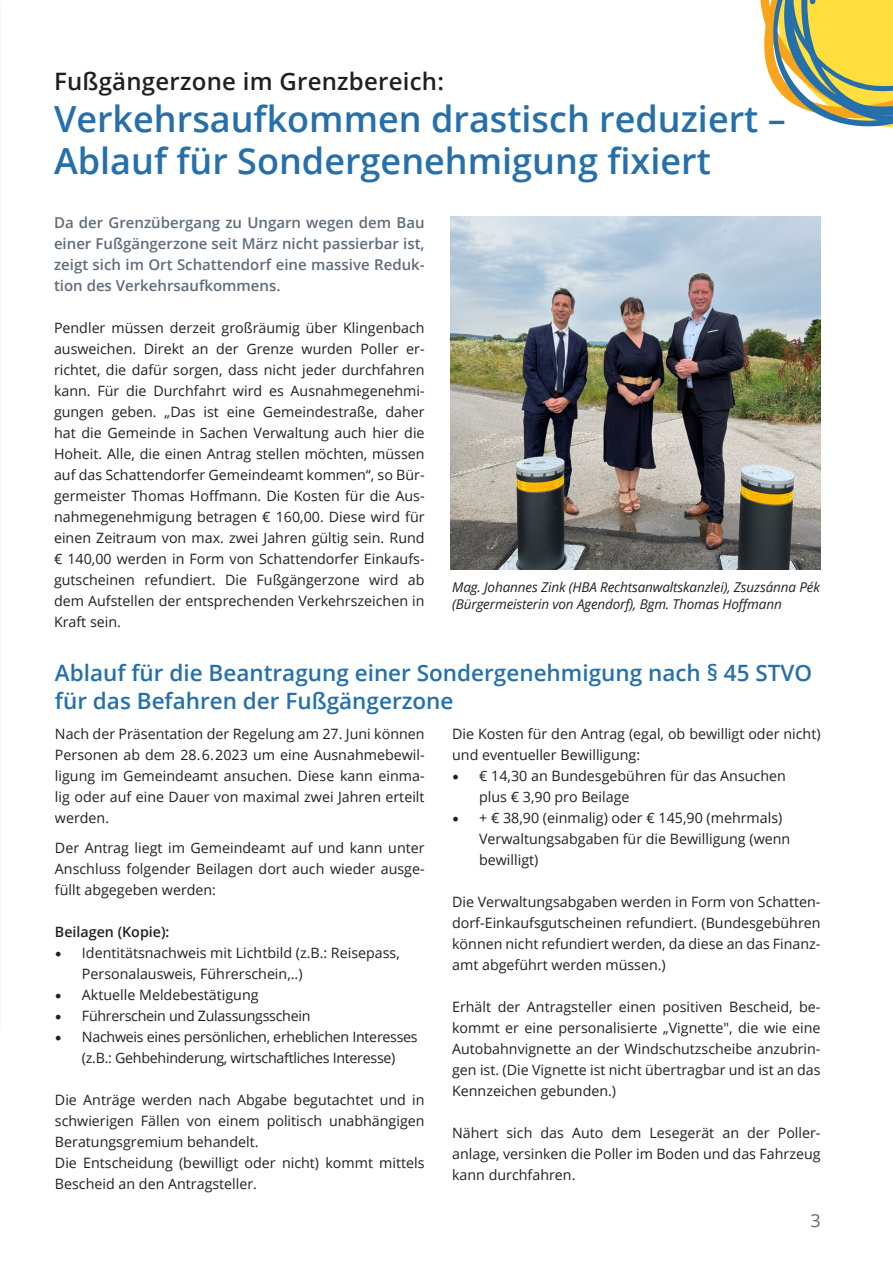
<style>
.page{position:relative;width:893px;height:1263px;background:#fff}
.page>*{position:absolute;margin:0;border:0;box-sizing:border-box;transform-origin:0 0}
.t1{font:600 36px/42px "Open Sans";color:#2570ab}
.t2{font:600 24px "Open Sans";letter-spacing:.01em;color:#231f20}
.t3{font:600 22.5px/28.5px "Open Sans";color:#2570ab}
.t4{font:18px "Open Sans";color:#5e6c7b}
.t5{font:600 15px/21px "Open Sans";color:#5e6c7b;text-align:justify}
.t6{font:14.25px/21px "Open Sans";color:#231f20;text-align:justify}
.t7{font:14.25px/21px "Open Sans";letter-spacing:-.02em;color:#231f20;text-align:center}
.t8{font:600 14.25px "Open Sans";color:#231f20}
.t9{font:italic 13.5px/16.5px "Open Sans";letter-spacing:-.01em;color:#231f20}
.s1{font-family:"Minion Pro";font-size:18px}
</style>
<div class="page">
<svg style="left:760px;top:0;width:133px;height:128px"></svg>
<img style="left:450px;top:217px;width:371px;height:353px">
<p class="t2" style="left:54px;top:65px;width:391px">Fußgängerzone im Grenzbereich:</p>
<p class="t1" style="left:54px;top:97px;width:733px">Verkehrsaufkommen drastisch reduziert –<br>Ablauf für Sondergenehmigung fixiert</p>
<p class="t5" style="left:54px;top:212px;width:372px">Da der Grenzübergang zu Ungarn wegen dem Bau einer Fußgängerzone seit März nicht passierbar ist, zeigt sich im Ort Schattendorf eine massive Reduk&shy;tion des Verkehrsaufkommens.</p>
<p class="t6" style="left:54px;top:317px;width:372px">Pendler müssen derzeit großräumig über Klingenbach ausweichen. Direkt an der Grenze wurden Poller er&shy;richtet, die dafür sorgen, dass nicht jeder durchfahren kann. Für die Durchfahrt wird es Ausnahmegenehmi&shy;gungen geben. „Das ist eine Gemeindestraße, daher hat die Gemeinde in Sachen Verwaltung auch hier die Hoheit. Alle, die einen Antrag stellen möchten, müssen auf das Schattendorfer Gemeindeamt kommen“, so Bür&shy;germeister Thomas Hoffmann. Die Kosten für die Aus&shy;nahmegenehmigung betragen € 160,00. Diese wird für einen Zeitraum von max. zwei Jahren gültig sein. Rund € 140,00 werden in Form von Schattendorfer Einkaufs&shy;gutscheinen refundiert. Die Fußgängerzone wird ab dem Aufstellen der entsprechenden Verkehrszeichen in Kraft sein.</p>
<p class="t9" style="left:452px;top:579px;width:369px">Mag. Johannes Zink (HBA Rechtsanwaltskanzlei), Zsuzsánna Pék (Bürgermeisterin von Agendorf), Bgm. Thomas Hoffmann</p>
<p class="t3" style="left:55px;top:658px;width:759px">Ablauf für die Beantragung einer Sondergenehmigung nach § 45 STVO für das Befahren der Fußgängerzone</p>
<p class="t6" style="left:55px;top:723px;width:371px">Nach der Präsentation der Regelung am 27. Juni können Personen ab dem 28. 6. 2023 um eine Ausnahmebewil&shy;ligung im Gemeindeamt ansuchen. Diese kann einma&shy;lig oder auf eine Dauer von maximal zwei Jahren erteilt werden.</p>
<p class="t6" style="left:55px;top:837px;width:371px">Der Antrag liegt im Gemeindeamt auf und kann unter Anschluss folgender Beilagen dort auch wieder ausge&shy;füllt abgegeben werden:</p>
<p class="t8" style="left:55px;top:922px;width:116px">Beilagen (Kopie):</p>
<p class="t6" style="left:82px;top:942px;width:319px;text-indent:-27px"><span class="s1">•</span> Identitätsnachweis mit Lichtbild (z.B.: Reisepass,<br>Personalausweis, Führerschein,..)</p>
<p class="t6" style="left:55px;top:984px;width:205px"><span class="s1">•</span> Aktuelle Meldebestätigung</p>
<p class="t7" style="left:55px;top:1005px;width:257px"><span class="s1">•</span> Führerschein und Zulassungsschein</p>
<p class="t7" style="left:55px;top:1026px;width:364px"><span class="s1">•</span> Nachweis eines persönlichen, erheblichen Interesses (z.B.: Gehbehinderung, wirtschaftliches Interesse)</p>
<p class="t6" style="left:55px;top:1089px;width:371px">Die Anträge werden nach Abgabe begutachtet und in schwierigen Fällen von einem politisch unabhängigen Beratungsgremium behandelt.</p>
<p class="t6" style="left:55px;top:1152px;width:371px">Die Entscheidung (bewilligt oder nicht) kommt mittels<br>Bescheid an den Antragsteller.</p>
<p class="t6" style="left:452px;top:723px;width:370px">Die Kosten für den Antrag (egal, ob bewilligt oder nicht) und eventueller Bewilligung:</p>
<p class="t6" style="left:479px;top:765px;width:308px;text-indent:-27px"><span class="s1">•</span> € 14,30 an Bundesgebühren für das Ansuchen plus € 3,90 pro Beilage</p>
<p class="t6" style="left:479px;top:807px;width:313px;text-align:left;text-indent:-27px"><span class="s1">•</span> + € 38,90 (einmalig) oder € 145,90 (mehrmals)<br>Verwaltungsabgaben für die Bewilligung (wenn bewilligt)</p>
<p class="t6" style="left:452px;top:891px;width:370px">Die Verwaltungsabgaben werden in Form von Schatten&shy;dorf-Einkaufsgutscheinen refundiert. (Bundesgebühren können nicht refundiert werden, da diese an das Finanz&shy;amt abgeführt werden müssen.)</p>
<p class="t6" style="left:452px;top:996px;width:370px">Erhält der Antragsteller einen positiven Bescheid, be&shy;kommt er eine personalisierte „Vignette", die wie eine Autobahnvignette an der Windschutzscheibe anzubrin&shy;gen ist. (Die Vignette ist nicht übertragbar und ist an das Kennzeichen gebunden.)</p>
<p class="t6" style="left:452px;top:1122px;width:370px">Nähert sich das Auto dem Lesegerät an der Poller&shy;anlage, versinken die Poller im Boden und das Fahrzeug kann durchfahren.</p>
<p class="t4" style="left:810px;top:1208px;width:12px">3</p>
</div>
